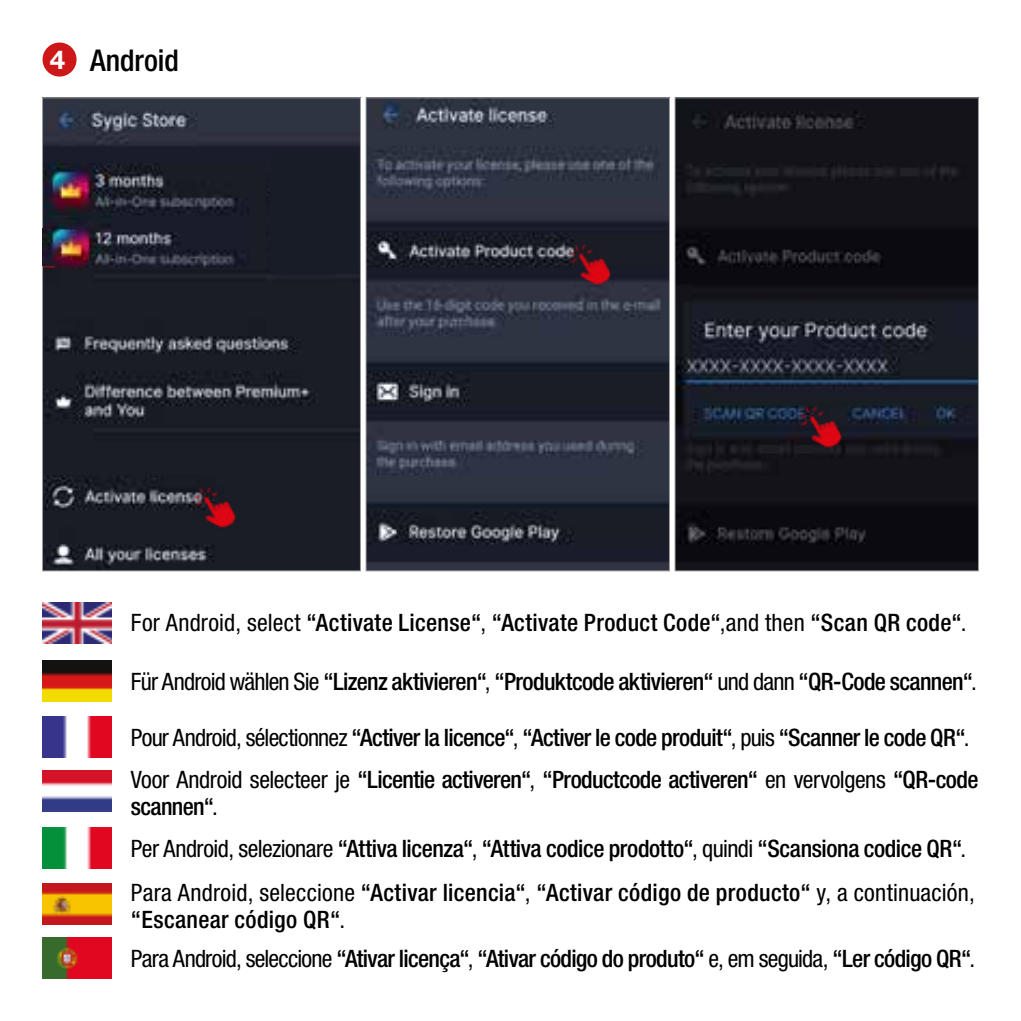
<style>
.page{position:relative;width:1021px;height:1021px;background:#fff}
.page>*{position:absolute;margin:0;border:0;box-sizing:border-box;transform-origin:0 0}
.t1{font:500 condensed 30px "Helvetica Neue LT Std";color:#000}
.t2{font:500 condensed 24px/27px "Helvetica Neue LT Std";letter-spacing:-.02em;color:#000}
.t3{font:500 condensed 24px/27px "Helvetica Neue LT Std";letter-spacing:.015em;color:#000}
.s1{font-weight:700;font-stretch:normal;font-size:26.1px;color:#fff}
.s2{font-weight:400}
</style>
<div class="page">
<img style="left:367px;top:99px;width:300px;height:470px">
<div style="left:365px;top:97px;width:304px;height:474px;border:1px solid #9d9d9c"></div>
<img style="left:676px;top:99px;width:300px;height:470px">
<div style="left:674px;top:97px;width:304px;height:474px;border:1px solid #9d9d9c"></div>
<img style="left:565px;top:242px;width:48px;height:45px">
<img style="left:796px;top:405px;width:48px;height:44px">
<div style="left:43px;top:43px;width:34px;height:34px;background:#cd1719;border-radius:50%"></div>
<img style="left:43px;top:660px;width:68px;height:41px">
<img style="left:43px;top:770px;width:68px;height:41px">
<img style="left:43px;top:716px;width:68px;height:41px">
<img style="left:43px;top:827px;width:68px;height:41px">
<img style="left:43px;top:937px;width:68px;height:41px">
<img style="left:43px;top:883px;width:68px;height:41px">
<img style="left:43px;top:602px;width:68px;height:41px">
<img style="left:44px;top:99px;width:315px;height:470px">
<div style="left:42px;top:97px;width:319px;height:474px;border:1px solid #9d9d9c"></div>
<div style="left:270px;top:154px;width:88px;height:118px;background:#181c27"></div>
<img style="left:43px;top:229px;width:45px;height:36px">
<img style="left:191px;top:485px;width:48px;height:45px">
<p class="t1" style="left:50px;top:42px;width:131px"><span class="s1">4</span> Android</p>
<p class="t3" style="left:131px;top:609px;width:837px"><span class="s2">For Android, select</span> “Activate License“<span class="s2">,</span> “Activate Product Code“<span class="s2">,and then</span> “Scan QR code“<span class="s2">.</span></p>
<p class="t2" style="left:131px;top:667px;width:847px"><span class="s2">Für Android wählen Sie</span> “Lizenz aktivieren“<span class="s2">,</span> “Produktcode aktivieren“ <span class="s2">und dann</span> “QR-Code scannen“<span class="s2">.</span></p>
<p class="t2" style="left:131px;top:723px;width:840px"><span class="s2">Pour Android, sélectionnez</span> “Activer la licence“<span class="s2">,</span> “Activer le code produit“<span class="s2">, puis</span> “Scanner le code QR“<span class="s2">.</span></p>
<p class="t2" style="left:131px;top:765px;width:849px"><span class="s2">Voor Android selecteer je</span> “Licentie activeren“<span class="s2">,</span> “Productcode activeren“ <span class="s2">en vervolgens</span> “QR-code scannen“<span class="s2">.</span></p>
<p class="t2" style="left:131px;top:834px;width:837px"><span class="s2">Per Android, selezionare</span> “Attiva licenza“<span class="s2">,</span> “Attiva codice prodotto“<span class="s2">, quindi</span> “Scansiona codice QR“<span class="s2">.</span></p>
<p class="t3" style="left:131px;top:878px;width:845px"><span class="s2">Para Android, seleccione</span> “Activar licencia“<span class="s2">,</span> “Activar código de producto“ <span class="s2">y, a continuación, </span>“Escanear código QR“<span class="s2">.</span></p>
<p class="t2" style="left:131px;top:944px;width:845px"><span class="s2">Para Android, seleccione</span> “Ativar licença“<span class="s2">,</span> “Ativar código do produto“ <span class="s2">e, em seguida,</span> “Ler código QR“<span class="s2">.</span></p>
</div>
